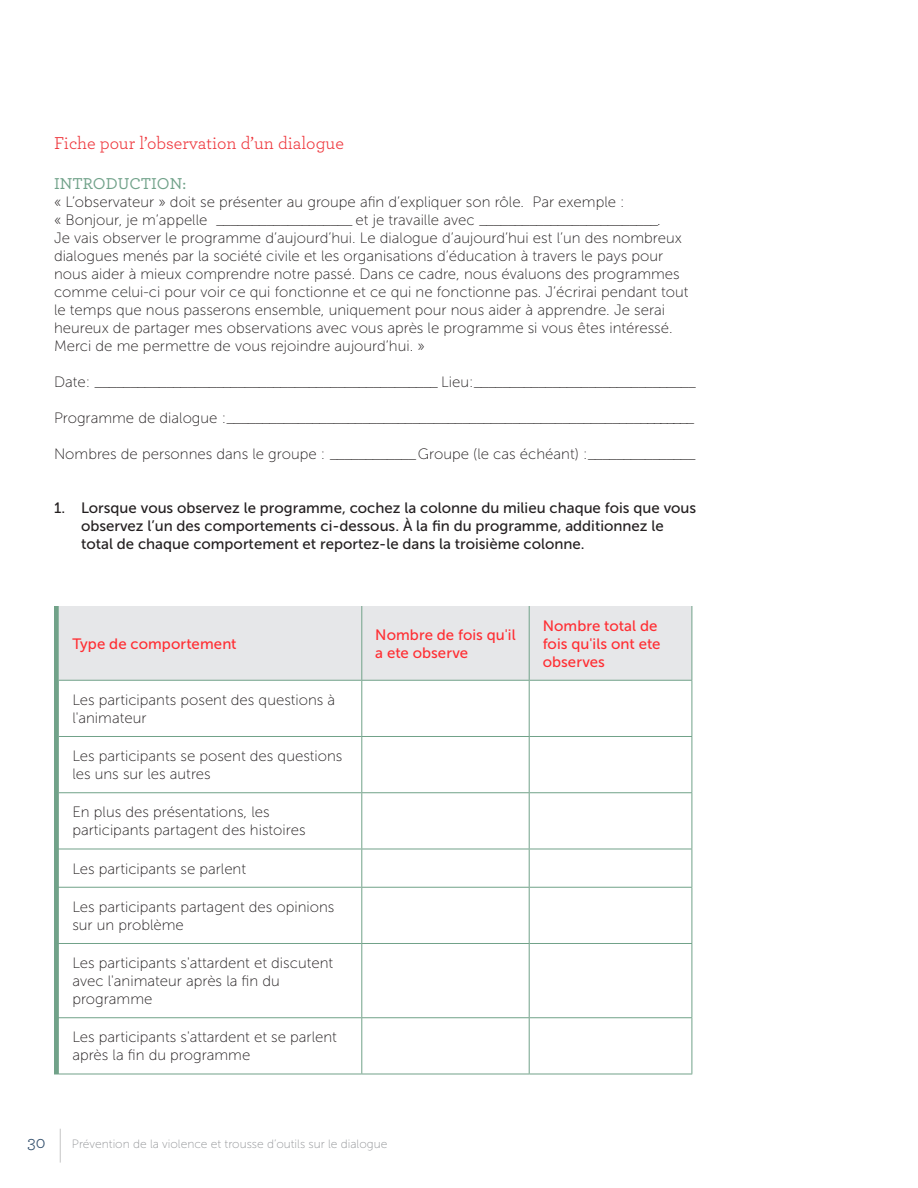
<style>
.page{position:relative;width:918px;height:1188px;background:#fff}
.page>*{position:absolute;margin:0;border:0;box-sizing:border-box;transform-origin:0 0}
.t1{font:36px "Museo Sans 100";color:#989898;scale:.33 1}
.t2{font:18px "Archer";color:#ee3339}
.t3{font:18px "Archer";color:#304d6b}
.t4{font:500 16.5px "Archer";color:#71a28a}
.t5{font:15px/18px "Museo Sans 100";color:#231f20}
.t6{font:15px/18px "Museo Sans 500";color:#231f20}
.t7{font:15px/18px "Museo Sans 500";letter-spacing:.005em;color:#ff2e33}
.t8{font:12px "Museo Sans 100";color:#939598}
</style>
<div class="page">
<div style="left:59px;top:606px;width:633px;height:74px;background:#e6e7e9"></div>
<hr style="left:361px;top:606px;width:1px;height:74px;background:#71a289">
<hr style="left:529px;top:606px;width:1px;height:74px;background:#71a289">
<hr style="left:692px;top:606px;width:1px;height:74px;background:#71a289">
<hr style="left:59px;top:680px;width:303px;height:1px;background:#71a289">
<hr style="left:362px;top:680px;width:167px;height:1px;background:#71a289">
<hr style="left:361px;top:681px;width:1px;height:55px;background:#71a289">
<hr style="left:529px;top:680px;width:163px;height:1px;background:#71a289">
<hr style="left:529px;top:681px;width:1px;height:55px;background:#71a289">
<hr style="left:692px;top:681px;width:1px;height:55px;background:#71a289">
<hr style="left:59px;top:736px;width:303px;height:1px;background:#71a289">
<hr style="left:362px;top:736px;width:167px;height:1px;background:#71a289">
<hr style="left:361px;top:737px;width:1px;height:55px;background:#71a289">
<hr style="left:529px;top:736px;width:163px;height:1px;background:#71a289">
<hr style="left:529px;top:737px;width:1px;height:55px;background:#71a289">
<hr style="left:692px;top:737px;width:1px;height:55px;background:#71a289">
<hr style="left:59px;top:792px;width:303px;height:1px;background:#71a289">
<hr style="left:362px;top:792px;width:167px;height:1px;background:#71a289">
<hr style="left:361px;top:793px;width:1px;height:56px;background:#71a289">
<hr style="left:529px;top:792px;width:163px;height:1px;background:#71a289">
<hr style="left:529px;top:793px;width:1px;height:56px;background:#71a289">
<hr style="left:692px;top:793px;width:1px;height:56px;background:#71a289">
<hr style="left:59px;top:849px;width:303px;height:1px;background:#71a289">
<hr style="left:362px;top:849px;width:167px;height:1px;background:#71a289">
<hr style="left:361px;top:849px;width:1px;height:38px;background:#71a289">
<hr style="left:529px;top:849px;width:163px;height:1px;background:#71a289">
<hr style="left:529px;top:849px;width:1px;height:38px;background:#71a289">
<hr style="left:692px;top:849px;width:1px;height:38px;background:#71a289">
<hr style="left:59px;top:887px;width:303px;height:1px;background:#71a289">
<hr style="left:362px;top:887px;width:167px;height:1px;background:#71a289">
<hr style="left:361px;top:888px;width:1px;height:55px;background:#71a289">
<hr style="left:529px;top:887px;width:163px;height:1px;background:#71a289">
<hr style="left:529px;top:888px;width:1px;height:55px;background:#71a289">
<hr style="left:692px;top:888px;width:1px;height:55px;background:#71a289">
<hr style="left:59px;top:943px;width:303px;height:1px;background:#71a289">
<hr style="left:362px;top:943px;width:167px;height:1px;background:#71a289">
<hr style="left:361px;top:944px;width:1px;height:73px;background:#71a289">
<hr style="left:529px;top:943px;width:163px;height:1px;background:#71a289">
<hr style="left:529px;top:944px;width:1px;height:73px;background:#71a289">
<hr style="left:692px;top:944px;width:1px;height:73px;background:#71a289">
<hr style="left:59px;top:1017px;width:303px;height:1px;background:#71a289">
<hr style="left:362px;top:1017px;width:167px;height:1px;background:#71a289">
<hr style="left:361px;top:1018px;width:1px;height:56px;background:#71a289">
<hr style="left:529px;top:1017px;width:163px;height:1px;background:#71a289">
<hr style="left:529px;top:1018px;width:1px;height:56px;background:#71a289">
<hr style="left:692px;top:1018px;width:1px;height:56px;background:#71a289">
<svg style="left:54px;top:606px;width:5px;height:469px;background:#75a48c"></svg>
<hr style="left:59px;top:1074px;width:303px;height:1px;background:#71a289">
<hr style="left:362px;top:1074px;width:167px;height:1px;background:#71a289">
<hr style="left:529px;top:1074px;width:163px;height:1px;background:#71a289">
<p class="t2" style="left:54px;top:131px;width:291px">Fiche pour l’observation d’un dialogue</p>
<p class="t4" style="left:54px;top:172px;width:134px">INTRODUCTION:</p>
<p class="t5" style="left:54px;top:193px;width:636px">« L’observateur » doit se présenter au groupe afin d’expliquer son rôle. Par exemple :<br>« Bonjour, je m’appelle ___________________ et je travaille avec _________________________.<br>Je vais observer le programme d’aujourd’hui. Le dialogue d’aujourd’hui est l’un des nombreux dialogues menés par la société civile et les organisations d’éducation à travers le pays pour nous aider à mieux comprendre notre passé. Dans ce cadre, nous évaluons des programmes comme celui-ci pour voir ce qui fonctionne et ce qui ne fonctionne pas. J’écrirai pendant tout le temps que nous passerons ensemble, uniquement pour nous aider à apprendre. Je serai heureux de partager mes observations avec vous après le programme si vous êtes intéressé.<br>Merci de me permettre de vous rejoindre aujourd’hui. »</p>
<p class="t5" style="left:54px;top:373px;width:644px">Date: ________________________________________________ Lieu:_______________________________</p>
<p class="t5" style="left:54px;top:409px;width:642px">Programme de dialogue :__________________________________________________________________</p>
<p class="t5" style="left:54px;top:445px;width:644px">Nombres de personnes dans le groupe : ____________ Groupe (le cas échéant) :_______________</p>
<p class="t6" style="left:81px;top:499px;width:617px;text-indent:-27px">1. Lorsque vous observez le programme, cochez la colonne du milieu chaque fois que vous observez l’un des comportements ci-dessous. À la fin du programme, additionnez le total de chaque comportement et reportez-le dans la troisième colonne.</p>
<p class="t7" style="left:72px;top:635px;width:166px">Type de comportement</p>
<p class="t7" style="left:375px;top:626px;width:142px">Nombre de fois qu'il a ete observe</p>
<p class="t7" style="left:543px;top:617px;width:119px">Nombre total de fois qu'ils ont ete observes</p>
<p class="t5" style="left:72px;top:691px;width:264px">Les participants posent des questions à l'animateur</p>
<p class="t5" style="left:72px;top:747px;width:272px">Les participants se posent des questions les uns sur les autres</p>
<p class="t5" style="left:72px;top:804px;width:235px">En plus des présentations, les participants partagent des histoires</p>
<p class="t5" style="left:72px;top:860px;width:175px">Les participants se parlent</p>
<p class="t5" style="left:72px;top:898px;width:264px">Les participants partagent des opinions sur un problème</p>
<p class="t5" style="left:72px;top:954px;width:262px">Les participants s'attardent et discutent avec l'animateur après la fin du programme</p>
<p class="t5" style="left:72px;top:1029px;width:266px">Les participants s'attardent et se parlent après la fin du programme</p>
<p class="t3" style="left:27px;top:1130px;width:20px">30</p>
<h1 class="t1" style="left:59px;top:1126px;width:11px">|</h1>
<p class="t8" style="left:72px;top:1138px;width:317px">Prévention de la violence et trousse d’outils sur le dialogue</p>
</div>
